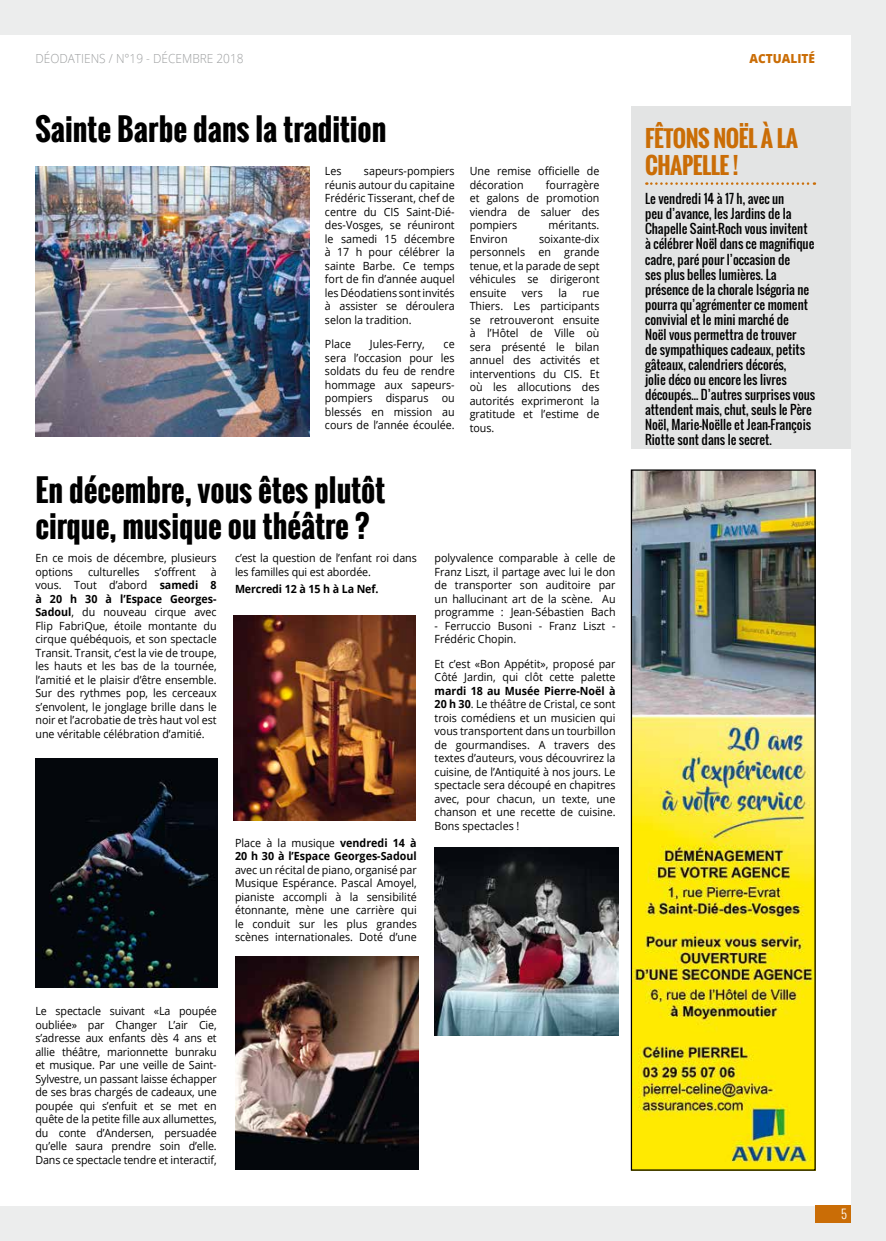
<style>
.page{position:relative;width:886px;height:1241px;background:#fff}
.page>*{position:absolute;margin:0;border:0;box-sizing:border-box;transform-origin:0 0}
.t1{font:700 30px/36px "Oswald";color:#000}
.t2{font:700 22.5px/27px "Oswald";letter-spacing:-.02em;color:#ca6d06}
.t3{font:12.5px/15px "Oswald";color:#000}
.t4{font:300 12.5px "Open Sans";color:#9c9e9f;scale:.95 1}
.t5{font:800 12.5px "Open Sans";color:#ca6d06;scale:.95 1}
.t6{font:300 12.5px "Oswald";color:#fff}
.t7{font:11.25px/13.5px "Open Sans";color:#000;text-align:justify;scale:.95 1}
.t8{font:700 11.25px/13.5px "Open Sans";color:#000;scale:.95 1}
.s1{font-weight:700}
.s2{font-weight:400}
</style>
<div class="page">
<div style="left:0;top:0;width:886px;height:1240px;background:#eceded"></div>
<div style="left:0;top:35px;width:850px;height:1170px;background:#fff"></div>
<img style="left:633px;top:471px;width:181px;height:697px">
<div style="left:631px;top:469px;width:185px;height:701px;border:1px solid #000"></div>
<div style="left:631px;top:106px;width:219px;height:343px;background:#e3e4e4"></div>
<svg style="left:646px;top:182px;width:169px;height:3px"></svg>
<img style="left:234px;top:615px;width:181px;height:205px">
<img style="left:35px;top:758px;width:182px;height:229px">
<img style="left:435px;top:847px;width:183px;height:188px">
<img style="left:235px;top:956px;width:184px;height:212px">
<img style="left:35px;top:167px;width:275px;height:269px">
<div style="left:815px;top:1205px;width:35px;height:17px;background:#ca6d06"></div>
<p class="t4" style="left:35px;top:50px;width:221px">DÉODATIENS / N°19 - DÉCEMBRE 2018</p>
<p class="t5" style="left:749px;top:49px;width:70px">ACTUALITÉ</p>
<h1 class="t1" style="left:35px;top:112px;width:353px">Sainte Barbe dans la tradition</h1>
<p class="t7" style="left:325px;top:164px;width:19px">Les</p>
<p class="t7" style="left:325px;top:164px;width:138px;text-indent:39px">sapeurs-pompiers réunis autour du capitaine Frédéric Tisserant, chef de centre du CIS Saint-Dié&shy;des-Vosges, se réuniront le samedi 15 décembre à 17 h pour célébrer la sainte Barbe. Ce temps fort de fin d’année auquel les Déodatiens sont invités à assister se déroulera selon la tradition.</p>
<p class="t7" style="left:325px;top:337px;width:29px">Place</p>
<p class="t7" style="left:370px;top:337px;width:59px">Jules-Ferry,</p>
<p class="t7" style="left:325px;top:337px;width:138px;text-indent:119px">ce sera l’occasion pour les soldats du feu de rendre hommage aux sapeurs&shy;pompiers disparus ou blessés en mission au cours de l’année écoulée.</p>
<p class="t7" style="left:470px;top:164px;width:138px">Une remise officielle de décoration</p>
<p class="t7" style="left:470px;top:178px;width:138px;text-indent:76px">fourragère et galons de promotion viendra de saluer des pompiers</p>
<p class="t7" style="left:548px;top:218px;width:55px">méritants.</p>
<p class="t7" style="left:470px;top:232px;width:138px;text-indent:69px">soixante-dix personnels en grande tenue, et la parade de sept véhicules se dirigeront ensuite</p>
<p class="t7" style="left:470px;top:232px;width:41px">Environ</p>
<p class="t7" style="left:522px;top:286px;width:23px">vers</p>
<p class="t7" style="left:558px;top:286px;width:11px">la</p>
<p class="t7" style="left:470px;top:286px;width:138px;text-indent:113px">rue Thiers. Les participants se retrouveront ensuite à l’Hôtel de Ville où sera présenté le bilan annuel des activités et interventions du CIS. Et où les allocutions des autorités exprimeront la gratitude et l’estime de tous.</p>
<h1 class="t1" style="left:35px;top:472px;width:351px">En décembre, vous êtes plutôt cirque, musique ou théâtre ?</h1>
<p class="t7" style="left:35px;top:551px;width:192px">En ce mois de décembre, plusieurs options</p>
<p class="t7" style="left:235px;top:551px;width:193px">c’est la question de l’enfant roi dans les familles qui est abordée.</p>
<p class="t8" style="left:235px;top:581px;width:153px">Mercredi 12 à 15 h à La Nef.</p>
<p class="t7" style="left:35px;top:564px;width:192px;text-indent:175px">à vous. Tout d’abord <span class="s1">samedi 8 à 20 h 30 à l’Espace Georges-Sadoul</span>, du nouveau cirque avec Flip FabriQue, étoile montante du cirque québéquois, et son spectacle Transit. Transit, c’est la vie de troupe, les hauts et les bas de la tournée, l’amitié et le plaisir d’être ensemble.<br>Sur des rythmes pop, les cerceaux s’envolent, le jonglage brille dans le noir et l’acrobatie de très haut vol est une véritable célébration d’amitié.</p>
<p class="t7" style="left:88px;top:564px;width:56px">culturelles</p>
<p class="t7" style="left:154px;top:564px;width:45px">s’offrent</p>
<p class="t8" style="left:235px;top:835px;width:193px"><span class="s2">Place à la musique</span> vendredi 14 à<br>20 h 30 à l’Espace Georges-Sadoul</p>
<p class="t7" style="left:235px;top:862px;width:193px">avec un récital de piano, organisé par Musique Espérance. Pascal Amoyel, pianiste accompli à la sensibilité étonnante, mène une carrière qui le conduit sur les plus grandes scènes internationales. Doté d’une</p>
<p class="t7" style="left:435px;top:551px;width:192px">polyvalence comparable à celle de Franz Liszt, il partage avec lui le don de transporter son auditoire par un hallucinant art de la scène. Au programme : Jean-Sébastien Bach</p>
<p class="t7" style="left:435px;top:618px;width:192px">- Ferruccio Busoni - Franz Liszt -<br>Frédéric Chopin.</p>
<p class="t7" style="left:435px;top:656px;width:192px">Et c’est «Bon Appétit», proposé par<br>Côté Jardin, qui clôt cette palette</p>
<p class="t7" style="left:435px;top:683px;width:192px"><span class="s1">mardi 18 au Musée Pierre-Noël à 20 h 30</span>. Le théâtre de Cristal, ce sont trois comédiens et un musicien qui vous transportent dans un tourbillon de gourmandises. A travers des textes d’auteurs, vous découvrirez la cuisine, de l’Antiquité à nos jours. Le spectacle sera découpé en chapitres avec, pour chacun, un texte, une chanson et une recette de cuisine.<br>Bons spectacles !</p>
<p class="t7" style="left:35px;top:1003px;width:192px">Le spectacle suivant «La poupée oubliée» par Changer L’air Cie, s’adresse aux enfants dès 4 ans et allie théâtre, marionnette bunraku et musique. Par une veille de Saint-Sylvestre, un passant laisse échapper de ses bras chargés de cadeaux, une poupée qui s’enfuit et se met en quête de la petite fille aux allumettes, du conte d’Andersen, persuadée qu’elle saura prendre soin d’elle.<br>Dans ce spectacle tendre et interactif,</p>
<h2 class="t2" style="left:645px;top:125px;width:154px">FÊTONS NOËL À LA<br>CHAPELLE !</h2>
<p class="t3" style="left:645px;top:191px;width:172px">Le vendredi 14 à 17 h, avec un<br>peu d’avance, les Jardins de la<br>Chapelle Saint-Roch vous invitent à célébrer Noël dans ce magnifique cadre, paré pour l’occasion de<br>ses plus belles lumières. La présence de la chorale Iségoria ne pourra qu’agrémenter ce moment convivial et le mini marché de<br>Noël vous permettra de trouver<br>de sympathiques cadeaux, petits gâteaux, calendriers décorés,<br>jolie déco ou encore les livres découpés... D’autres surprises vous attendent mais, chut, seuls le Père<br>Noël, Marie-Noëlle et Jean-François<br>Riotte sont dans le secret.</p>
<p class="t6" style="left:841px;top:1204px;width:7px">5</p>
</div>
